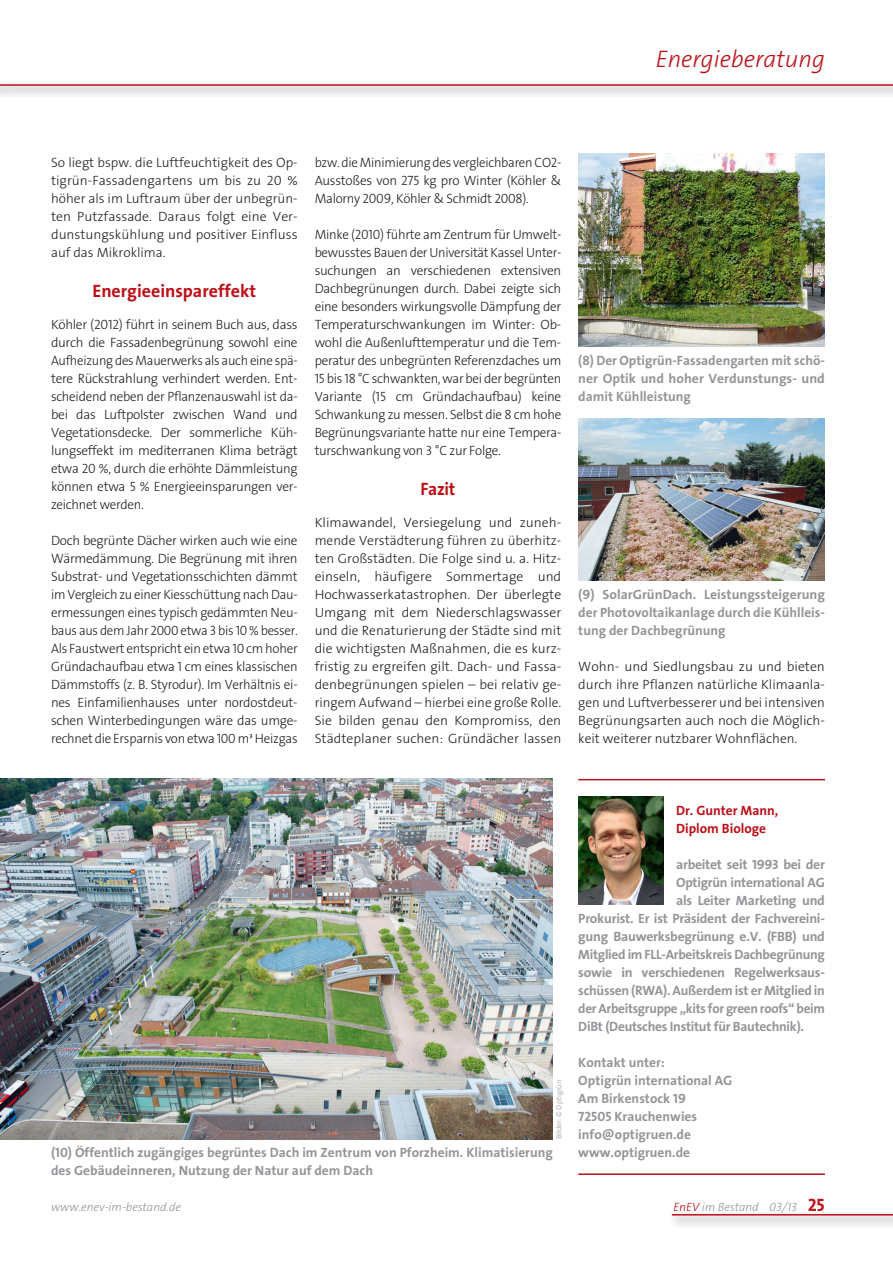
<style>
.page{position:relative;width:893px;height:1263px;background:#fff}
.page>*{position:absolute;margin:0;border:0;box-sizing:border-box;transform-origin:0 0}
.t1{font:italic 24px "The Sans Light";color:#bb1018}
.t2{font:700 18px "The Sans";color:#bb1018}
.t3{font:13.5px/18px "The Sans Light";letter-spacing:-.02em;color:#231f20;text-align:justify}
.t4{font:700 13.5px/18px "The Sans";color:#939598}
.t5{font:700 13.5px "The Sans";letter-spacing:-.02em;color:#939598}
.t6{font:13.5px/18px "The Sans Light";letter-spacing:-.02em;color:#231f20;text-align:justify;scale:.96 1}
.t7{font:700 13.5px/18px "The Sans";color:#bb1018}
.t8{font:italic 12px "The Sans Light";color:#939598}
.t9{font:7.5px "The Sans Light";color:#939598}
.s1{color:#bb1018}
.s2{font-family:"The Sans";font-weight:700;font-style:normal;font-size:18px;color:#bb1018}
</style>
<div class="page">
<hr style="left:0;top:84px;width:893px;height:2px;background:#bb1018">
<img style="left:673px;top:1209px;width:24px;height:2px">
<img style="left:702px;top:1209px;width:103px;height:4px">
<svg style="left:809px;top:1209px;width:15px;height:2px"></svg>
<hr style="left:672px;top:1214px;width:221px;height:1px;background:#bb1018">
<hr style="left:578px;top:779px;width:247px;height:1px;background:#bb1018">
<hr style="left:578px;top:1173px;width:247px;height:2px;background:#bb1018">
<img style="left:578px;top:797px;width:85px;height:108px">
<img style="left:0;top:779px;width:553px;height:361px">
<img style="left:578px;top:419px;width:247px;height:162px">
<img style="left:578px;top:153px;width:247px;height:194px">
<h1 class="t1" style="left:656px;top:47px;width:171px">Energieberatung</h1>
<p class="t3" style="left:51px;top:154px;width:248px">So liegt bspw. die Luftfeuchtigkeit des Op&shy;tigrün-Fassadengartens um bis zu 20 % höher als im Luftraum über der unbegrün&shy;ten Putzfassade. Daraus folgt eine Ver&shy;dunstungskühlung und positiver Einfluss auf das Mikroklima.</p>
<h2 class="t2" style="left:92px;top:282px;width:165px">Energieeinspareffekt</h2>
<p class="t3" style="left:51px;top:316px;width:248px">Köhler (2012) führt in seinem Buch aus, dass durch die Fassadenbegrünung sowohl eine Aufheizung des Mauerwerks als auch eine spä&shy;tere Rückstrahlung verhindert werden. Ent&shy;scheidend neben der Pflanzenauswahl ist da&shy;bei das Luftpolster zwischen Wand und Vegetationsdecke. Der sommerliche Küh&shy;lungseffekt im mediterranen Klima beträgt etwa 20 %, durch die erhöhte Dämmleistung können etwa 5 % Energieeinsparungen ver&shy;zeichnet werden.</p>
<p class="t3" style="left:51px;top:532px;width:248px">Doch begrünte Dächer wirken auch wie eine Wärmedämmung. Die Begrünung mit ihren Substrat- und Vegetationsschichten dämmt im Vergleich zu einer Kiesschüttung nach Dau&shy;ermessungen eines typisch gedämmten Neu&shy;baus aus dem Jahr 2000 etwa 3 bis 10 % besser.<br>Als Faustwert entspricht ein etwa 10 cm hoher Gründachaufbau etwa 1 cm eines klassischen Dämmstoffs (z. B. Styrodur). Im Verhältnis ei&shy;nes Einfamilienhauses unter nordostdeut&shy;schen Winterbedingungen wäre das umge&shy;rechnet die Ersparnis von etwa 100 m³ Heizgas</p>
<p class="t6" style="left:315px;top:154px;width:258px">bzw. die Minimierung des vergleichbaren CO2- Ausstoßes von 275 kg pro Winter (Köhler &amp; Malorny 2009, Köhler &amp; Schmidt 2008).</p>
<p class="t3" style="left:315px;top:226px;width:248px">Minke (2010) führte am Zentrum für Umwelt&shy;bewusstes Bauen der Universität Kassel Unter&shy;suchungen an verschiedenen extensiven Dachbegrünungen durch. Dabei zeigte sich eine besonders wirkungsvolle Dämpfung der Temperaturschwankungen im Winter: Ob&shy;wohl die Außenlufttemperatur und die Tem&shy;peratur des unbegrünten Referenzdaches um 15 bis 18 °C schwankten, war bei der begrünten Variante (15 cm Gründachaufbau) keine Schwankung zu messen. Selbst die 8 cm hohe Begrünungsvariante hatte nur eine Tempera&shy;turschwankung von 3 °C zur Folge.</p>
<h2 class="t2" style="left:420px;top:480px;width:36px">Fazit</h2>
<p class="t3" style="left:315px;top:514px;width:248px">Klimawandel, Versiegelung und zuneh&shy;mende Verstädterung führen zu überhitz&shy;ten Großstädten. Die Folge sind u. a. Hitz&shy;einseln, häufigere Sommertage und Hochwasserkatastrophen. Der überlegte Umgang mit dem Niederschlagswasser und die Renaturierung der Städte sind mit die wichtigsten Maßnahmen, die es kurz&shy;fristig zu ergreifen gilt. Dach- und Fassa&shy;denbegrünungen spielen – bei relativ ge&shy;ringem Aufwand – hierbei eine große Rolle.<br>Sie bilden genau den Kompromiss, den Städteplaner suchen: Gründächer lassen</p>
<p class="t4" style="left:578px;top:352px;width:248px;text-align:justify">(8) Der Optigrün-Fassadengarten mit schö&shy;ner Optik und hoher Verdunstungs- und damit Kühlleistung</p>
<p class="t4" style="left:578px;top:586px;width:248px;text-align:justify">(9) SolarGrünDach. Leistungssteigerung der Photovoltaikanlage durch die Kühlleis&shy;tung der Dachbegrünung</p>
<p class="t3" style="left:578px;top:658px;width:248px">Wohn- und Siedlungsbau zu und bieten durch ihre Pflanzen natürliche Klimaanla&shy;gen und Luftverbesserer und bei intensiven Begrünungsarten auch noch die Möglich&shy;keit weiterer nutzbarer Wohnflächen.</p>
<p class="t9" style="left:555px;top:1139px;width:61px;rotate:-90deg">Bilder: © Optigrün</p>
<p class="t4" style="left:51px;top:1144px;width:503px">(10) Öffentlich zugängiges begrüntes Dach im Zentrum von Pforzheim. Klimatisierung des Gebäudeinneren, Nutzung der Natur auf dem Dach</p>
<p class="t7" style="left:676px;top:802px;width:104px">Dr. Gunter Mann,<br>Diplom Biologe</p>
<p class="t5" style="left:676px;top:857px;width:150px">arbeitet seit 1993 bei der</p>
<p class="t5" style="left:676px;top:875px;width:150px">Optigrün international AG</p>
<p class="t5" style="left:676px;top:893px;width:150px">als Leiter Marketing und</p>
<p class="t5" style="left:578px;top:911px;width:248px">Prokurist. Er ist Präsident der Fachvereini-</p>
<p class="t5" style="left:578px;top:929px;width:248px">gung Bauwerksbegrünung e.V. (FBB) und</p>
<p class="t5" style="left:578px;top:947px;width:248px">Mitglied im FLL-Arbeitskreis Dachbegrünung</p>
<p class="t5" style="left:578px;top:965px;width:248px">sowie in verschiedenen Regelwerksaus-</p>
<p class="t5" style="left:578px;top:983px;width:248px">schüssen (RWA). Außerdem ist er Mitglied in</p>
<p class="t5" style="left:578px;top:1001px;width:248px">der Arbeitsgruppe „kits for green roofs“ beim</p>
<p class="t5" style="left:578px;top:1019px;width:227px">DiBt (Deutsches Institut für Bautechnik).</p>
<p class="t4" style="left:578px;top:1054px;width:156px">Kontakt unter:<br>Optigrün international AG<br>Am Birkenstock 19<br>72505 Krauchenwies info@optigruen.de www.optigruen.de</p>
<p class="t8" style="left:51px;top:1201px;width:132px">www.enev-im-bestand.de</p>
<p class="t8" style="left:673px;top:1201px;width:153px"><span class="s1">EnEV</span> im Bestand 03/13 <span class="s2">25</span></p>
</div>
